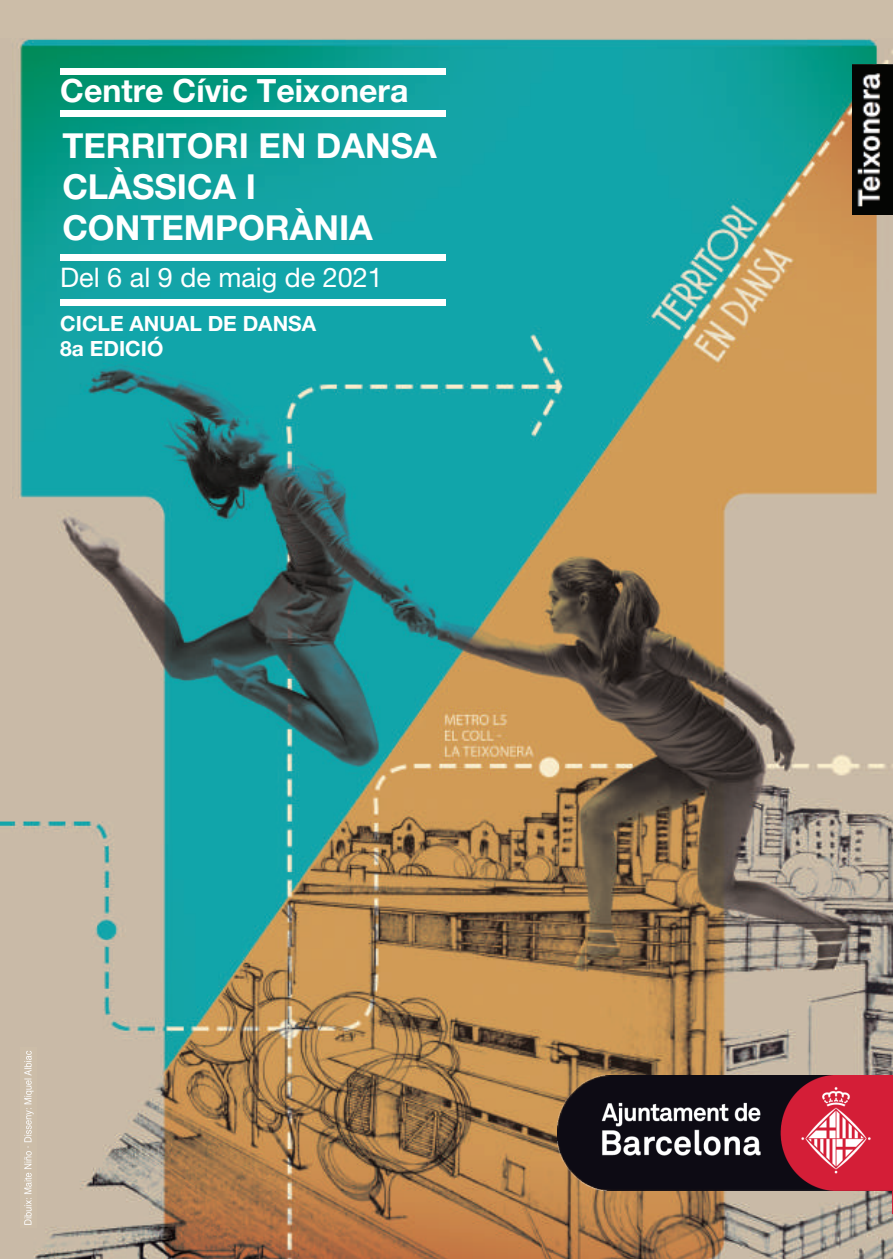
<style>
.page{position:relative;width:893px;height:1259px;background:#fff}
.page>*{position:absolute;margin:0;border:0;box-sizing:border-box;transform-origin:0 0}
.t1{font:34.5px/41.4px "Helvetica Neue LT 75 Bd";color:#fff}
.t2{font:32.1px "Helvetica Neue LT 75 Bd";color:#fff}
.t3{font:27px "Helvetica Neue LT 55 Rm";color:#fff}
.t4{font:21px/25.2px "Helvetica Neue LT 75 Bd";color:#fff}
</style>
<div class="page">
<img style="left:0;top:38px;width:893px;height:1221px">
<div style="left:60px;top:68px;width:386px;height:7px;background:#fff"></div>
<div style="left:60px;top:111px;width:386px;height:6px;background:#fff"></div>
<div style="left:60px;top:254px;width:386px;height:6px;background:#fff"></div>
<div style="left:60px;top:299px;width:386px;height:6px;background:#fff"></div>
<img style="left:21px;top:1047px;width:15px;height:180px">
<img style="left:853px;top:64px;width:40px;height:150px">
<hr style="left:892px;top:1126px;width:1px;height:88px;background:#d41e37">
<div style="left:0;top:0;width:893px;height:38px;background:#ccbda8"></div>
<img style="left:558px;top:1075px;width:335px;height:115px">
<p class="t2" style="left:60px;top:70px;width:350px">Centre Cívic Teixonera</p>
<p class="t1" style="left:62px;top:124px;width:376px">TERRITORI EN DANSA<br>CLÀSSICA I<br>CONTEMPORÀNIA</p>
<p class="t3" style="left:60px;top:261px;width:324px">Del 6 al 9 de maig de 2021</p>
<p class="t4" style="left:60px;top:310px;width:257px">CICLE ANUAL DE DANSA<br>8a EDICIÓ</p>
</div>
